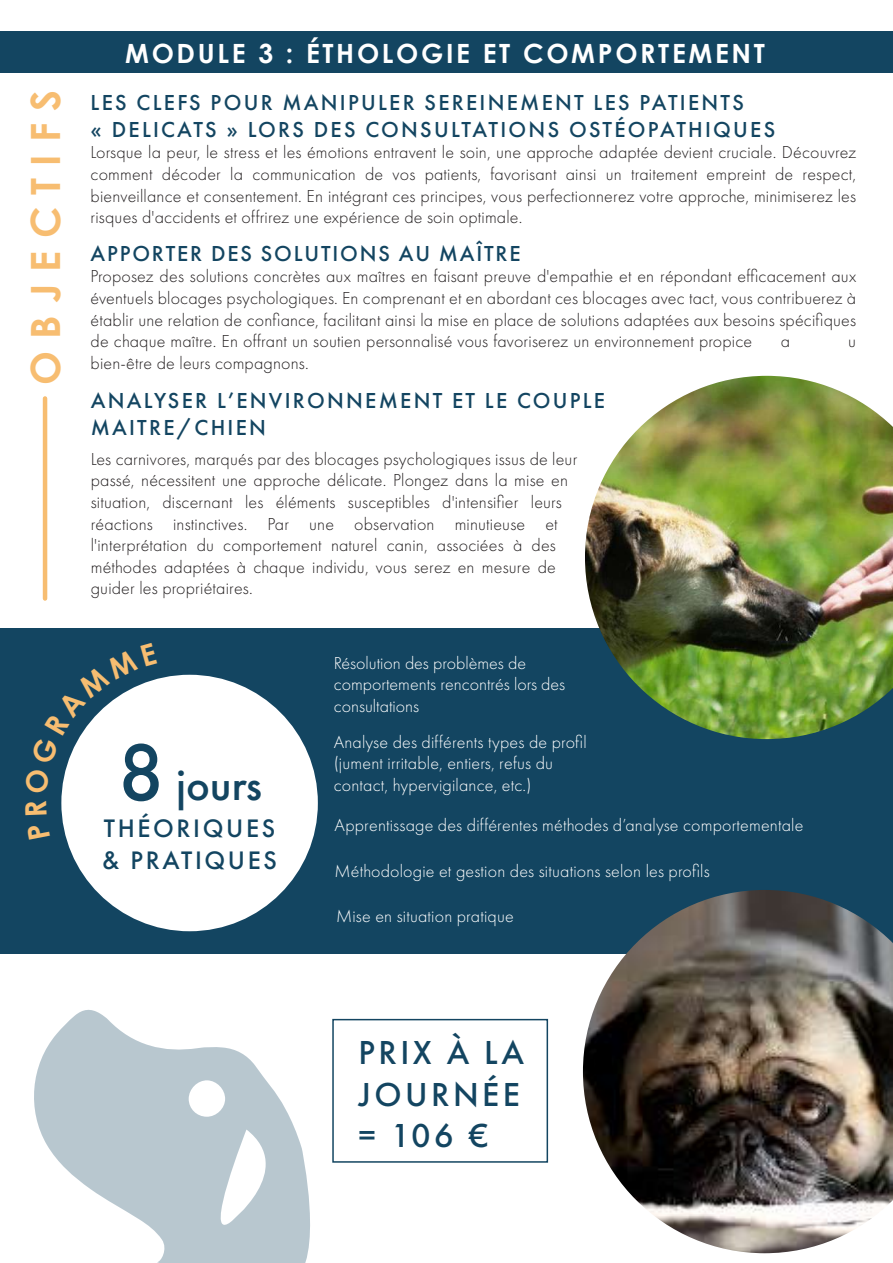
<style>
.page{position:relative;width:893px;height:1263px;background:#fff}
.page>*{position:absolute;margin:0;border:0;box-sizing:border-box;transform-origin:0 0}
.t1{font:500 45px "Futura PT";color:#134561}
.t2{font:700 40.35px "Century Gothic";letter-spacing:.3em;color:#f7bd71}
.t3{font:500 34.5px/41.4px "Futura PT";letter-spacing:.1em;color:#134561;text-align:justify}
.t4{font:700 26.55px "Century Gothic";letter-spacing:.1em;color:#fff}
.t5{font:500 26.25px/31.5px "Futura PT";letter-spacing:.1em;color:#134561}
.t6{font:500 22.5px/27px "Futura PT";letter-spacing:.1em;color:#134561}
.t7{font:500 22.5px "Futura PT";letter-spacing:.08em;color:#134561}
.t8{font:300 18px/21.6px "Futura PT";letter-spacing:.01em;color:#231f20;text-align:justify}
.t9{font:300 18px/21.6px "Futura PT";letter-spacing:.01em;color:#fff}
.s1{font-size:84px}
</style>
<div class="page">
<div style="left:0;top:628px;width:893px;height:326px;background:#134561"></div>
<div style="left:61px;top:675px;width:257px;height:256px;background:#fff;border-radius:50%"></div>
<div style="left:0;top:31px;width:893px;height:42px;background:#134561"></div>
<img style="left:585px;top:376px;width:308px;height:363px">
<svg style="left:34px;top:1010px;width:276px;height:253px;fill:#b8c7cf"></svg>
<div style="left:332px;top:1019px;width:216px;height:144px;border:2px solid #134561"></div>
<img style="left:583px;top:890px;width:310px;height:363px">
<hr style="left:43px;top:398px;width:4px;height:200px;background:#f7bd71">
<svg style="left:61px;top:679px;width:96px;height:115px"></svg>
<h2 class="t2" style="left:15px;top:385px;width:297px;rotate:-90deg">OBJECTIFS</h2>
<h3 class="t4" style="left:125px;top:33px;width:641px">MODULE 3 : ÉTHOLOGIE ET COMPORTEMENT</h3>
<p class="t6" style="left:91px;top:89px;width:686px">LES CLEFS POUR MANIPULER SEREINEMENT LES PATIENTS<br>« DELICATS » LORS DES CONSULTATIONS OSTÉOPATHIQUES</p>
<p class="t8" style="left:91px;top:142px;width:767px">Lorsque la peur, le stress et les émotions entravent le soin, une approche adaptée devient cruciale. Découvrez comment décoder la communication de vos patients, favorisant ainsi un traitement empreint de respect, bienveillance et consentement. En intégrant ces principes, vous perfectionnerez votre approche, minimiserez les risques d'accidents et offrirez une expérience de soin optimale.</p>
<p class="t7" style="left:91px;top:240px;width:432px">APPORTER DES SOLUTIONS AU MAÎTRE</p>
<p class="t8" style="left:91px;top:266px;width:767px">Proposez des solutions concrètes aux maîtres en faisant preuve d'empathie et en répondant efficacement aux éventuels blocages psychologiques. En comprenant et en abordant ces blocages avec tact, vous contribuerez à établir une relation de confiance, facilitant ainsi la mise en place de solutions adaptées aux besoins spécifiques de chaque maître. En offrant un soutien personnalisé vous favoriserez un environnement propice</p>
<p class="t8" style="left:781px;top:330px;width:11px">a</p>
<p class="t8" style="left:848px;top:330px;width:9px">u</p>
<p class="t8" style="left:91px;top:352px;width:220px">bien-être de leurs compagnons.</p>
<p class="t6" style="left:91px;top:387px;width:516px">ANALYSER L’ENVIRONNEMENT ET LE COUPLE<br>MAITRE/CHIEN</p>
<p class="t8" style="left:91px;top:448px;width:488px;text-align:left">Les carnivores, marqués par des blocages psychologiques issus de leur passé, nécessitent une approche délicate. Plongez dans la mise en situation, discernant les éléments susceptibles d'intensifier leurs réactions instinctives. Par une observation minutieuse et l'interprétation du comportement naturel canin, associées à des méthodes adaptées à chaque individu, vous serez en mesure de guider les propriétaires.</p>
<h1 class="t1" style="left:117px;top:758px;width:146px"><span class="s1">8</span> jours</h1>
<h3 class="t5" style="left:102px;top:812px;width:176px">THÉORIQUES &amp; PRATIQUES</h3>
<p class="t9" style="left:334px;top:652px;width:233px">Résolution des problèmes de comportements rencontrés lors des consultations</p>
<p class="t9" style="left:334px;top:731px;width:254px">Analyse des différents types de profil (jument irritable, entiers, refus du contact, hypervigilance, etc.)</p>
<p class="t9" style="left:335px;top:815px;width:470px">Apprentissage des différentes méthodes d’analyse comportementale</p>
<p class="t9" style="left:335px;top:861px;width:377px">Méthodologie et gestion des situations selon les profils</p>
<p class="t9" style="left:336px;top:905px;width:179px">Mise en situation pratique</p>
<h3 class="t3" style="left:358px;top:1032px;width:167px">PRIX À LA JOURNÉE = 106 €</h3>
</div>
